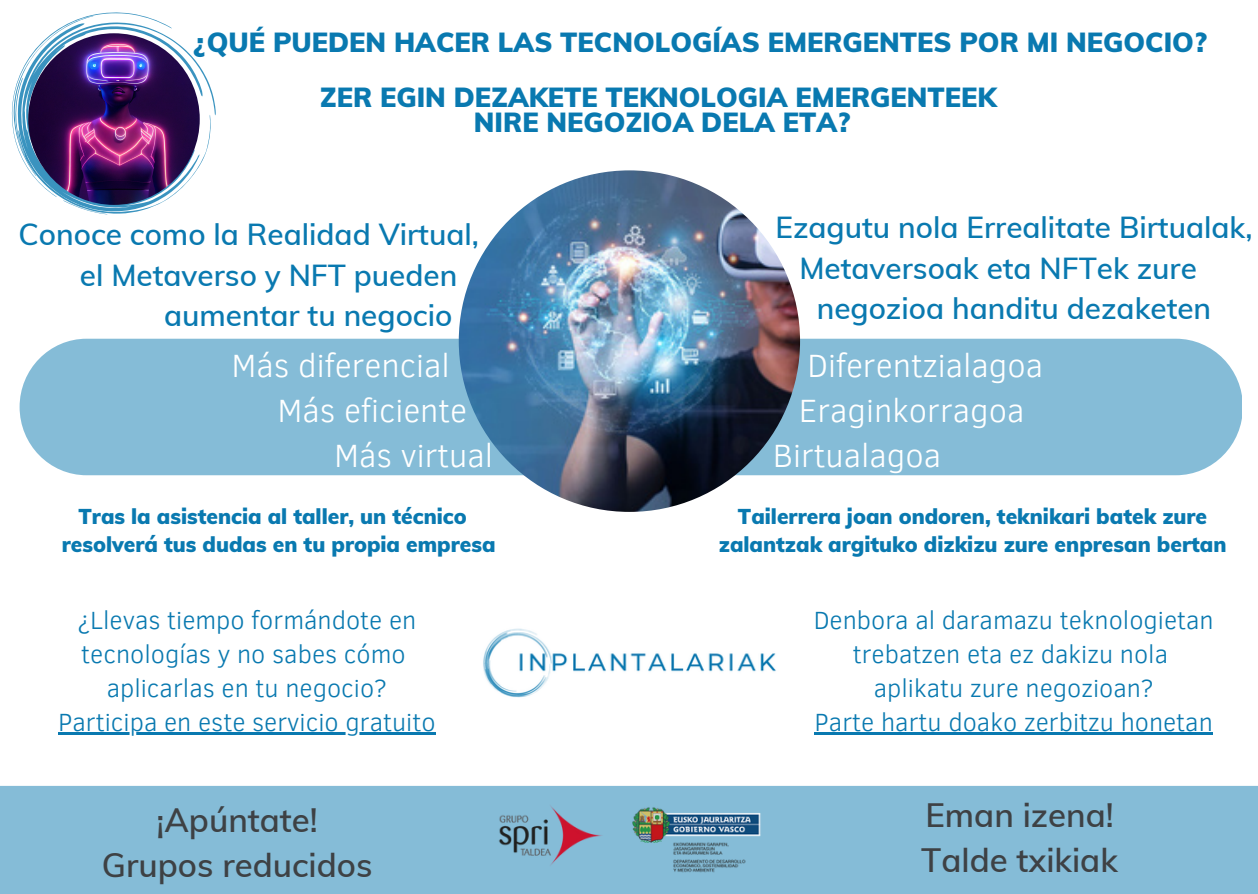
<style>
.page{position:relative;width:1258px;height:894px;background:#fff}
.page>*{position:absolute;margin:0;border:0;box-sizing:border-box;transform-origin:0 0}
.t1{font:300 33px "Clear Sans";color:#fff}
.t2{font:600 33px/45px "Muli";color:#3e4144;text-align:center}
.t3{font:600 29.7px "Muli";color:#0979b0}
.t4{font:900 27px/55.2px "Muli";color:#0979b0}
.t5{font:300 25.5px/33.9px "Clear Sans";color:#0979b0;text-align:center}
.t6{font:900 21px/27.9px "Muli";color:#0979b0;text-align:center}
</style>
<div class="page">
<div style="left:20px;top:338px;width:1222px;height:137px;background:#85bcd7;border-radius:68px"></div>
<svg style="left:12px;top:12px;width:204px;height:202px"></svg>
<img style="left:28px;top:33px;width:172px;height:172px;border-radius:50%">
<div style="left:0;top:785px;width:1258px;height:108px;background:#85bcd7"></div>
<img style="left:499px;top:806px;width:262px;height:67px">
<img style="left:459px;top:170px;width:341px;height:341px;border-radius:50%">
<img style="left:483px;top:628px;width:293px;height:70px">
<hr style="left:814px;top:732px;width:399px;height:2px;background:#0979b0">
<hr style="left:58px;top:732px;width:378px;height:2px;background:#0979b0">
<p class="t4" style="left:320px;top:14px;width:888px;text-indent:-126px">¿QUÉ PUEDEN HACER LAS TECNOLOGÍAS EMERGENTES POR MI NEGOCIO?<br>ZER EGIN DEZAKETE TEKNOLOGIA EMERGENTEEK</p>
<p class="t4" style="left:474px;top:94px;width:378px">NIRE NEGOZIOA DELA ETA?</p>
<p class="t3" style="left:19px;top:215px;width:462px">Conoce como la Realidad Virtual,</p>
<p class="t3" style="left:80px;top:256px;width:379px">el Metaverso y NFT pueden</p>
<p class="t3" style="left:164px;top:296px;width:290px">aumentar tu negocio</p>
<p class="t1" style="left:231px;top:341px;width:220px">Más diferencial</p>
<p class="t1" style="left:277px;top:386px;width:191px">Más eficiente</p>
<p class="t1" style="left:334px;top:431px;width:161px">Más virtual</p>
<p class="t3" style="left:775px;top:208px;width:478px">Ezagutu nola Errealitate Birtualak,</p>
<p class="t3" style="left:799px;top:249px;width:399px">Metaversoak eta NFTek zure</p>
<p class="t3" style="left:817px;top:289px;width:396px">negozioa handitu dezaketen</p>
<p class="t1" style="left:807px;top:341px;width:237px">Diferentzialagoa</p>
<p class="t1" style="left:799px;top:386px;width:227px">Eraginkorragoa</p>
<p class="t1" style="left:773px;top:431px;width:170px">Birtualagoa</p>
<p class="t6" style="left:62px;top:502px;width:435px">Tras la asistencia al taller, un técnico resolverá tus dudas en tu propia empresa</p>
<p class="t6" style="left:719px;top:502px;width:509px">Tailerrera joan ondoren, teknikari batek zure zalantzak argituko dizkizu zure enpresan bertan</p>
<p class="t5" style="left:58px;top:601px;width:379px">¿Llevas tiempo formándote en tecnologías y no sabes cómo aplicarlas en tu negocio?<br>Participa en este servicio gratuito</p>
<p class="t5" style="left:814px;top:601px;width:402px">Denbora al daramazu teknologietan trebatzen eta ez dakizu nola aplikatu zure negozioan?<br>Parte hartu doako zerbitzu honetan</p>
<p class="t2" style="left:102px;top:796px;width:272px">¡Apúntate!<br>Grupos reducidos</p>
<p class="t2" style="left:921px;top:792px;width:198px;text-align:left">Eman izena!<br>Talde txikiak</p>
</div>
